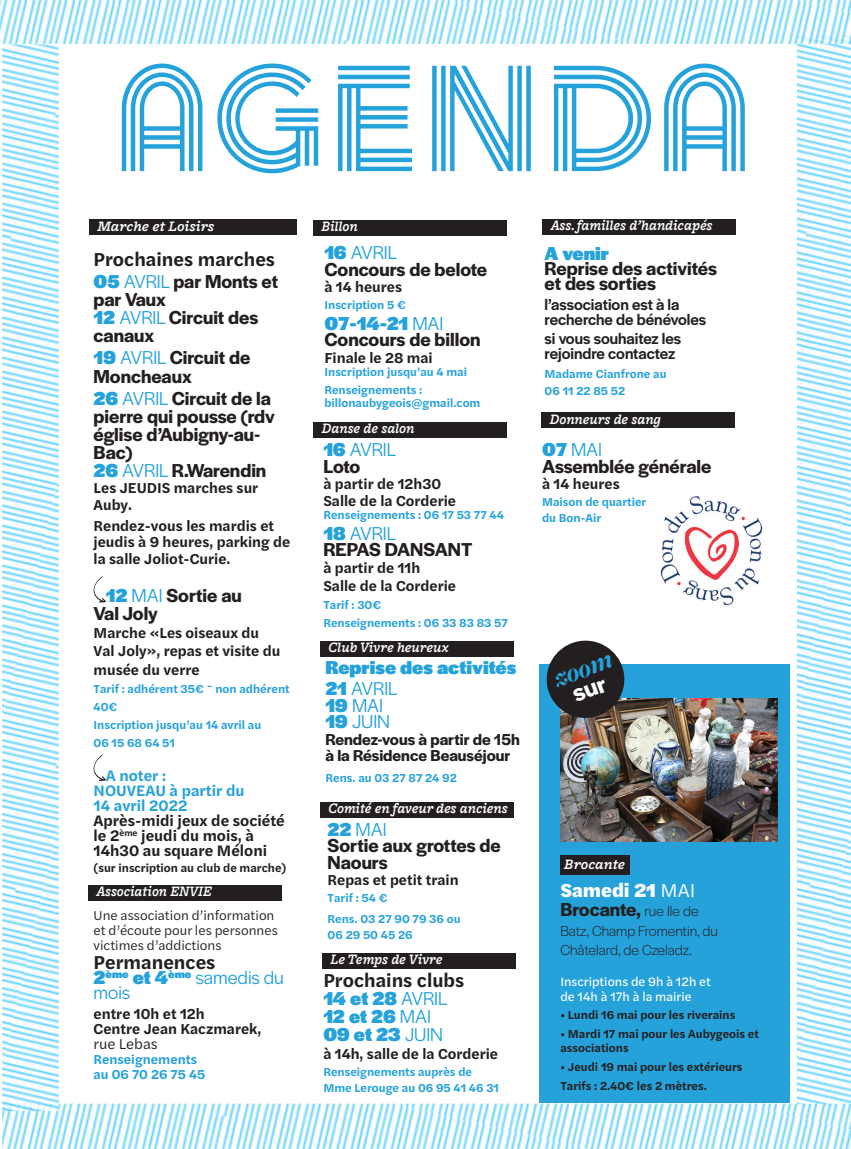
<style>
.page{position:relative;width:851px;height:1149px;background:#fff}
.page>*{position:absolute;margin:0;border:0;box-sizing:border-box;transform-origin:0 0}
.t1{font:149.25px "Arya Triple";color:#26a2db}
.GD_TITRE{font:italic 900 28.05px "Freight Big Pro";color:#26a2db}
.GD_TITRE-2{font:600 19.5px/18px "Halyard Display";color:#231f20}
.GD_TITRE-3{font:19.5px/16.5px "Halyard Display";color:#26a2db}
.GD_TITRE-4{font:900 19.5px/18px "Halyard Display";color:#26a2db}
.GD_TITRE-5{font:600 19.5px "Halyard Text";color:#231f20}
.TEXTE{font:600 19.5px "Halyard Display";letter-spacing:-.01em;color:#231f20}
.TEXTE-2{font:900 19.5px "Halyard Text";color:#fff}
.GD_TITRE-6{font:500 16.5px/15px "Halyard Display";color:#231f20}
.GD_TITRE-7{font:600 16.5px/16.5px "Halyard Display";color:#231f20}
.GD_TITRE-8{font:600 15.75px/15px "Halyard Text";color:#231f20}
.GD_TITRE-9{font:600 15px/16.5px "Halyard Text";color:#231f20}
.SURTITRE{font:italic 600 15px "Freight Macro Pro";color:#fff;scale:.93 1}
.TEXTE-3{font:300 15px/19.5px "Halyard Display";color:#231f20}
.SURTITRE-2{font:italic 600 15px "Freight Macro Pro";color:#fff}
.SURTITRE-3{font:italic 600 15px "Freight Macro Pro";color:#fff;scale:.92 1}
.GD_TITRE-10{font:13.5px/15px "Halyard Text";color:#231f20}
.GD_TITRE-11{font:600 13.5px/15px "Halyard Text";color:#26a2db}
.TEXTE-4{font:12.75px/15px "Halyard Text";color:#fff}
.GD_TITRE-12{font:600 12px/16.5px "Halyard Text";color:#26a2db}
.INFOS_PRATIQUE{font:600 12px/14.4px "Halyard Text";color:#231f20}
.GD_TITRE-13{font:600 12px "Halyard Text";color:#231f20}
.s1{font-weight:900;color:#26a2db}
.s2{font-weight:400;color:#26a2db}
.s3{font-family:"Halyard Display";font-weight:400;font-size:19.5px}
.s4{color:#26a2db}
.s5{font-family:"Halyard Text";font-weight:600;color:#231f20}
.s6{font-weight:900}
.s7{font-weight:400}
.s8{font-weight:600;color:#231f20}
.s9{font-weight:300;font-size:15px}
</style>
<div class="page">
<img style="left:797px;top:44px;width:46px;height:1059px">
<img style="left:843px;top:44px;width:7px;height:1059px">
<img style="left:0;top:0;width:850px;height:34px">
<img style="left:2px;top:34px;width:848px;height:10px">
<img style="left:2px;top:1103px;width:848px;height:45px">
<img style="left:2px;top:44px;width:47px;height:1066px">
<img style="left:49px;top:44px;width:10px;height:1066px">
<div style="left:89px;top:220px;width:208px;height:15px;background:#231f20"></div>
<svg style="left:93px;top:576px;width:13px;height:26px"></svg>
<svg style="left:93px;top:754px;width:13px;height:26px"></svg>
<div style="left:88px;top:884px;width:193px;height:15px;background:#231f20"></div>
<div style="left:314px;top:422px;width:193px;height:15px;background:#231f20"></div>
<div style="left:313px;top:220px;width:193px;height:15px;background:#231f20"></div>
<div style="left:320px;top:641px;width:193px;height:15px;background:#231f20"></div>
<div style="left:320px;top:801px;width:193px;height:15px;background:#231f20"></div>
<div style="left:542px;top:219px;width:193px;height:15px;background:#231f20"></div>
<div style="left:539px;top:664px;width:250px;height:438px;background:#26a2db"></div>
<div style="left:560px;top:854px;width:69px;height:20px;background:#231f20"></div>
<img style="left:560px;top:698px;width:217px;height:143px">
<div style="left:322px;top:952px;width:193px;height:15px;background:#231f20"></div>
<div style="left:541px;top:412px;width:193px;height:15px;background:#231f20"></div>
<img style="left:660px;top:496px;width:103px;height:110px">
<svg style="left:546px;top:640px;width:79px;height:79px"></svg>
<p class="t1" style="left:114px;top:26px;width:640px">AGENDA</p>
<p class="SURTITRE-2" style="left:98px;top:215px;width:118px">Marche et Loisirs</p>
<p class="GD_TITRE-5" style="left:94px;top:245px;width:183px">Prochaines marches</p>
<p class="GD_TITRE-2" style="left:94px;top:271px;width:186px"><span class="s1">05</span> <span class="s2">AVRIL</span> par Monts et par Vaux<br><span class="s1">12</span> <span class="s2">AVRIL</span> Circuit des canaux</p>
<p class="GD_TITRE-2" style="left:94px;top:348px;width:158px"><span class="s1">19</span> <span class="s2">AVRIL</span> Circuit de<br>Moncheaux</p>
<p class="GD_TITRE-2" style="left:94px;top:388px;width:183px"><span class="s1">26</span> <span class="s2">AVRIL</span> Circuit de la pierre qui pousse (rdv église d’Aubigny-au-<br>Bac)<br><span class="s1">26</span> <span class="s2">AVRIL</span> R.Warendin</p>
<p class="GD_TITRE-9" style="left:94px;top:479px;width:166px">Les JEUDIS marches sur<br>Auby.</p>
<p class="GD_TITRE-9" style="left:94px;top:516px;width:198px">Rendez-vous les mardis et jeudis à 9 heures, parking de la salle Joliot-Curie.</p>
<p class="GD_TITRE-2" style="left:94px;top:585px;width:150px;text-indent:12px"><span class="s1">12</span> <span class="s2">MAI</span> Sortie au<br>Val Joly</p>
<p class="GD_TITRE-9" style="left:94px;top:623px;width:188px;line-height:18px">Marche «Les oiseaux du<br>Val Joly», repas et visite du musée du verre</p>
<p class="GD_TITRE-12" style="left:94px;top:678px;width:198px;line-height:18px">Tarif : adhérent 35€ <span class="s3">-</span> non adhérent<br>40€<br>Inscription jusqu’au 14 avril au<br>06 15 68 64 51</p>
<p class="GD_TITRE-8" style="left:94px;top:766px;width:193px;text-indent:12px"><span class="s4">A noter :<br>NOUVEAU à partir du<br>14 avril 2022<br></span>Après-midi jeux de société le 2<sup>ème</sup> jeudi du mois, à<br>14h30 au square Méloni</p>
<p class="GD_TITRE-13" style="left:94px;top:859px;width:194px">(sur inscription au club de marche)</p>
<p class="SURTITRE-3" style="left:97px;top:880px;width:127px">Association ENVIE</p>
<p class="GD_TITRE-10" style="left:94px;top:906px;width:186px">Une association d’information et d’écoute pour les personnes victimes d’addictions</p>
<p class="GD_TITRE-3" style="left:94px;top:953px;width:192px;line-height:15px"><span class="s5">Permanences<br></span><span class="s6">2</span><sup>ème</sup> <span class="s6">et 4</span><sup>ème</sup> samedis du mois</p>
<p class="GD_TITRE-9" style="left:94px;top:1004px;width:169px;line-height:15px">entre 10h et 12h<br>Centre Jean Kaczmarek, <span class="s7">rue Lebas</span></p>
<p class="GD_TITRE-11" style="left:94px;top:1050px;width:113px">Renseignements au 06 70 26 75 45</p>
<p class="SURTITRE" style="left:321px;top:216px;width:41px">Billon</p>
<p class="GD_TITRE-2" style="left:324px;top:243px;width:164px;line-height:16.5px"><span class="s1">16</span> <span class="s2">AVRIL<br></span>Concours de belote</p>
<p class="GD_TITRE-9" style="left:324px;top:278px;width:79px">à 14 heures</p>
<p class="GD_TITRE-12" style="left:324px;top:296px;width:83px">Inscription 5 €</p>
<p class="GD_TITRE-2" style="left:324px;top:314px;width:157px;line-height:16.5px"><span class="s1">07-14-21</span> <span class="s2">MAI<br></span>Concours de billon</p>
<p class="GD_TITRE-9" style="left:324px;top:348px;width:110px">Finale le 28 mai</p>
<p class="GD_TITRE-12" style="left:324px;top:363px;width:144px">Inscription jusqu’au 4 mai</p>
<p class="GD_TITRE-12" style="left:324px;top:382px;width:157px;line-height:13.5px">Renseignements : billonaubygeois@gmail.com</p>
<p class="GD_TITRE-3" style="left:323px;top:440px;width:74px"><span class="s6">16</span> AVRIL<br><span class="s8">Loto</span></p>
<p class="GD_TITRE-9" style="left:323px;top:475px;width:134px">à partir de 12h30<br>Salle de la Corderie</p>
<p class="GD_TITRE-12" style="left:323px;top:506px;width:182px">Renseignements : 06 17 53 77 44</p>
<p class="GD_TITRE-2" style="left:323px;top:524px;width:151px;line-height:16.5px"><span class="s1">18</span> <span class="s2">AVRIL<br></span>REPAS DANSANT</p>
<p class="GD_TITRE-9" style="left:323px;top:558px;width:134px;line-height:18px">à partir de 11h<br>Salle de la Corderie</p>
<p class="GD_TITRE-12" style="left:323px;top:595px;width:59px">Tarif : 30€</p>
<p class="GD_TITRE-12" style="left:323px;top:613px;width:186px">Renseignements : 06 33 83 83 57</p>
<p class="SURTITRE" style="left:328px;top:637px;width:131px">Club Vivre heureux</p>
<p class="SURTITRE" style="left:322px;top:418px;width:101px">Danse de salon</p>
<p class="GD_TITRE-4" style="left:325px;top:657px;width:192px">Reprise des activités</p>
<p class="GD_TITRE-3" style="left:325px;top:679px;width:74px"><span class="s6">21</span> AVRIL<br><span class="s6">19</span> MAI<br><span class="s6">19</span> JUIN</p>
<p class="GD_TITRE-7" style="left:325px;top:729px;width:196px">Rendez-vous à partir de 15h à la Résidence Beauséjour</p>
<p class="GD_TITRE-12" style="left:325px;top:768px;width:133px">Rens. au 03 27 87 24 92</p>
<p class="SURTITRE" style="left:328px;top:797px;width:194px">Comité en faveur des anciens</p>
<p class="GD_TITRE-2" style="left:327px;top:819px;width:175px;line-height:16.5px"><span class="s1">22</span> <span class="s2">MAI<br></span>Sortie aux grottes de<br>Naours</p>
<p class="GD_TITRE-9" style="left:327px;top:870px;width:133px">Repas et petit train</p>
<p class="GD_TITRE-12" style="left:327px;top:888px;width:62px">Tarif : 54 €</p>
<p class="GD_TITRE-12" style="left:327px;top:909px;width:134px">Rens. 03 27 90 79 36 ou<br>06 29 50 45 26</p>
<p class="SURTITRE" style="left:331px;top:948px;width:122px">Le Temps de Vivre</p>
<p class="GD_TITRE-4" style="left:323px;top:970px;width:142px"><span class="s5">Prochains clubs<br></span>14 et 28 <span class="s7">AVRIL<br></span>12 et 26 <span class="s7">MAI<br></span>09 et 23 <span class="s7">JUIN</span></p>
<p class="GD_TITRE-9" style="left:323px;top:1044px;width:176px">à 14h, salle de la Corderie</p>
<p class="GD_TITRE-12" style="left:323px;top:1062px;width:177px">Renseignements auprès de<br>Mme Lerouge au 06 95 41 46 31</p>
<p class="SURTITRE" style="left:551px;top:215px;width:175px">Ass. familles d’handicapés</p>
<p class="GD_TITRE-2" style="left:544px;top:245px;width:174px;line-height:15px"><span class="s1">A venir<br></span>Reprise des activités et des sorties</p>
<p class="GD_TITRE-6" style="left:544px;top:296px;width:163px">l’association est à la recherche de bénévoles</p>
<p class="GD_TITRE-6" style="left:544px;top:330px;width:138px">si vous souhaitez les rejoindre contactez</p>
<p class="GD_TITRE-12" style="left:544px;top:365px;width:123px">Madame Cianfrone au<br>06 11 22 85 52</p>
<p class="SURTITRE" style="left:550px;top:408px;width:121px">Donneurs de sang</p>
<p class="GD_TITRE-2" style="left:542px;top:440px;width:171px;line-height:16.5px"><span class="s1">07</span> <span class="s2">MAI<br></span>Assemblée générale</p>
<p class="GD_TITRE-9" style="left:542px;top:475px;width:79px">à 14 heures</p>
<p class="GD_TITRE-12" style="left:542px;top:492px;width:106px">Maison de quartier du Bon-Air</p>
<p class="GD_TITRE" style="left:548px;top:661px;width:62px;rotate:-20deg">zoom</p>
<p class="SURTITRE-2" style="left:564px;top:853px;width:62px">Brocante</p>
<p class="TEXTE-2" style="left:560px;top:874px;width:136px">Samedi 21 <span class="s7">MAI</span></p>
<p class="TEXTE" style="left:560px;top:895px;width:140px">Brocante, <span class="s9">rue Ile de</span></p>
<p class="TEXTE-3" style="left:560px;top:920px;width:159px">Batz, Champ Fromentin, du<br>Châtelard, de Czeladz.</p>
<p class="TEXTE-4" style="left:560px;top:972px;width:152px">Inscriptions de 9h à 12h et de 14h à 17h à la mairie</p>
<p class="INFOS_PRATIQUE" style="left:560px;top:1006px;width:176px">• Lundi 16 mai pour les riverains</p>
<p class="INFOS_PRATIQUE" style="left:560px;top:1025px;width:200px">• Mardi 17 mai pour les Aubygeois et associations</p>
<p class="INFOS_PRATIQUE" style="left:560px;top:1058px;width:184px">• Jeudi 19 mai pour les extérieurs</p>
<p class="INFOS_PRATIQUE" style="left:560px;top:1077px;width:148px">Tarifs : 2.40€ les 2 mètres.</p>
</div>
